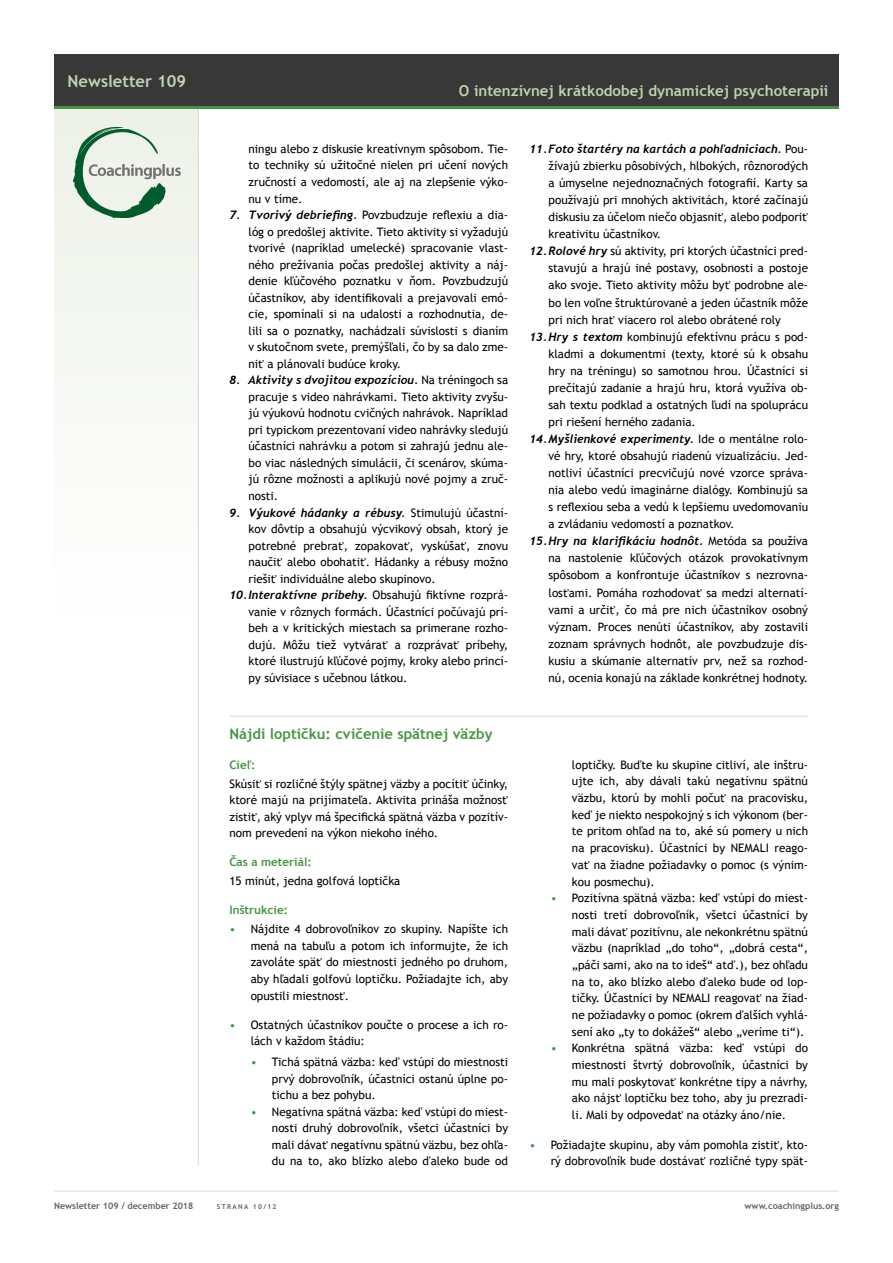
<style>
.page{position:relative;width:893px;height:1263px;background:#fff}
.page>*{position:absolute;margin:0;border:0;box-sizing:border-box;transform-origin:0 0}
.t1{font:700 16.5px "Trebuchet MS";color:#c0d2b0}
.t2{font:700 15px "Trebuchet MS";color:#c0d2b0}
.t3{font:700 14.7px "Trebuchet MS";color:#449542}
.t4{font:11.7px/16.5px "Trebuchet MS";color:#000;text-align:justify}
.t5{font:italic 700 11.7px "Trebuchet";color:#000}
.t6{font:700 11.7px "Trebuchet MS";color:#449542}
.t7{font:700 9px "Trebuchet MS";color:#636362}
.t8{font:700 6.75px "Trebuchet MS";letter-spacing:.2em;color:#636362}
.s1{font-family:"Trebuchet";font-weight:700;font-style:italic}
.s2{font-family:"Trebuchet MS";font-weight:400;font-style:normal}
.s3{color:#449542}
</style>
<div class="page">
<div style="left:54px;top:106px;width:145px;height:525px;background:#f7f9f5"></div>
<hr style="left:54px;top:1191px;width:785px;height:1px;background:#dadad9">
<hr style="left:198px;top:108px;width:1px;height:1057px;background:#dadad9">
<div style="left:54px;top:54px;width:785px;height:53px;background:#383838"></div>
<hr style="left:54px;top:106px;width:785px;height:3px;background:#449542">
<img style="left:74px;top:127px;width:106px;height:91px">
<hr style="left:229px;top:716px;width:579px;height:1px;background:#dadad9">
<h1 class="t1" style="left:68px;top:70px;width:120px">Newsletter 109</h1>
<p class="t2" style="left:459px;top:81px;width:371px">O intenzívnej krátkodobej dynamickej psychoterapii</p>
<p class="t4" style="left:249px;top:141px;width:261px">ningu alebo z diskusie kreatívnym spôsobom. Tie&shy;to techniky sú užitočné nielen pri učení nových zručností a vedomostí, ale aj na zlepšenie výko&shy;nu v tíme.</p>
<p class="t4" style="left:249px;top:207px;width:261px;text-indent:-19px"><span class="s1">7. Tvorivý debriefing.</span> Povzbudzuje reflexiu a dia&shy;lóg o predošlej aktivite. Tieto aktivity si vyžadujú tvorivé (napríklad umelecké) spracovanie vlast&shy;ného prežívania počas predošlej aktivity a náj&shy;denie kľúčového poznatku v ňom. Povzbudzujú účastníkov, aby identifikovali a prejavovali emó&shy;cie, spomínali si na udalosti a rozhodnutia, de&shy;lili sa o poznatky, nachádzali súvislosti s dianím v skutočnom svete, premýšľali, čo by sa dalo zme&shy;niť a plánovali budúce kroky.</p>
<p class="t5" style="left:229px;top:373px;width:280px">8. Aktivity s dvojitou expozíciou. <span class="s2">Na tréningoch sa</span></p>
<p class="t4" style="left:249px;top:389px;width:261px">pracuje s video nahrávkami. Tieto aktivity zvyšu&shy;jú výukovú hodnotu cvičných nahrávok. Napríklad pri typickom prezentovaní video nahrávky sledujú účastníci nahrávku a potom si zahrajú jednu ale&shy;bo viac následných simulácii, či scenárov, skúma&shy;jú rôzne možnosti a aplikujú nové pojmy a zruč&shy;nosti.</p>
<p class="t5" style="left:229px;top:505px;width:280px">9. Výukové hádanky a rébusy. <span class="s2">Stimulujú účastní-</span></p>
<p class="t4" style="left:249px;top:521px;width:261px">kov dôvtip a obsahujú výcvikový obsah, ktorý je potrebné prebrať, zopakovať, vyskúšať, znovu naučiť alebo obohatiť. Hádanky a rébusy možno riešiť individuálne alebo skupinovo.</p>
<p class="t5" style="left:229px;top:588px;width:280px">10.Interaktívne príbehy. <span class="s2">Obsahujú fiktívne rozprá-</span></p>
<p class="t4" style="left:249px;top:603px;width:261px">vanie v rôznych formách. Účastníci počúvajú prí&shy;beh a v kritických miestach sa primerane rozho&shy;dujú. Môžu tiež vytvárať a rozprávať príbehy, ktoré ilustrujú kľúčové pojmy, kroky alebo princí&shy;py súvisiace s učebnou látkou.</p>
<p class="t3" style="left:229px;top:725px;width:265px">Nájdi loptičku: cvičenie spätnej väzby</p>
<p class="t6" style="left:229px;top:757px;width:28px">Cieľ:</p>
<p class="t4" style="left:229px;top:775px;width:280px">Skúsiť si rozličné štýly spätnej väzby a pocítiť účinky, ktoré majú na prijímateľa. Aktivita prináša možnosť zistiť, aký vplyv má špecifická spätná väzba v pozitív&shy;nom prevedení na výkon niekoho iného.</p>
<p class="t6" style="left:229px;top:855px;width:84px">Čas a meteriál:</p>
<p class="t4" style="left:229px;top:873px;width:172px">15 minút, jedna golfová loptička</p>
<p class="t6" style="left:229px;top:903px;width:60px">Inštrukcie:</p>
<p class="t4" style="left:251px;top:921px;width:259px;text-indent:-21px"><span class="s3">•</span> Nájdite 4 dobrovoľníkov zo skupiny. Napíšte ich mená na tabuľu a potom ich informujte, že ich zavoláte späť do miestnosti jedného po druhom, aby hľadali golfovú loptičku. Požiadajte ich, aby opustili miestnosť.</p>
<p class="t4" style="left:251px;top:1016px;width:259px;text-indent:-21px"><span class="s3">•</span> Ostatných účastníkov poučte o procese a ich ro&shy;lách v každom štádiu:</p>
<p class="t4" style="left:272px;top:1054px;width:238px;text-indent:-21px"><span class="s3">•</span> Tichá spätná väzba: keď vstúpi do miestnosti prvý dobrovoľník, účastníci ostanú úplne po&shy;tichu a bez pohybu.</p>
<p class="t4" style="left:272px;top:1103px;width:238px;text-indent:-21px"><span class="s3">•</span> Negatívna spätná väzba: keď vstúpi do miest&shy;nosti druhý dobrovoľník, všetci účastníci by mali dávať negatívnu spätnú väzbu, bez ohľa&shy;du na to, ako blízko alebo ďaleko bude od</p>
<p class="t5" style="left:529px;top:142px;width:280px">11.Foto štartéry na kartách a pohľadniciach. <span class="s2">Pou-</span></p>
<p class="t4" style="left:549px;top:158px;width:261px">žívajú zbierku pôsobivých, hlbokých, rôznorodých</p>
<p class="t4" style="left:549px;top:175px;width:261px">a úmyselne nejednoznačných fotografií. Karty sa</p>
<p class="t4" style="left:549px;top:192px;width:261px">používajú pri mnohých aktivitách, ktoré začínajú</p>
<p class="t4" style="left:549px;top:209px;width:261px">diskusiu za účelom niečo objasniť, alebo podporiť</p>
<p class="t4" style="left:549px;top:226px;width:114px">kreativitu účastníkov.</p>
<p class="t4" style="left:529px;top:243px;width:280px"><span class="s1">12.Rolové hry</span> sú aktivity, pri ktorých účastníci pred-</p>
<p class="t4" style="left:549px;top:260px;width:261px">stavujú a hrajú iné postavy, osobnosti a postoje</p>
<p class="t4" style="left:549px;top:277px;width:261px">ako svoje. Tieto aktivity môžu byť podrobne ale-</p>
<p class="t4" style="left:549px;top:294px;width:261px">bo len voľne štruktúrované a jeden účastník môže</p>
<p class="t4" style="left:549px;top:311px;width:234px">pri nich hrať viacero rol alebo obrátené roly</p>
<p class="t4" style="left:529px;top:328px;width:280px"><span class="s1">13.Hry s textom</span> kombinujú efektívnu prácu s pod-</p>
<p class="t4" style="left:549px;top:345px;width:261px">kladmi a dokumentmi (texty, ktoré sú k obsahu</p>
<p class="t4" style="left:549px;top:362px;width:261px">hry na tréningu) so samotnou hrou. Účastníci si</p>
<p class="t4" style="left:549px;top:380px;width:261px">prečítajú zadanie a hrajú hru, ktorá využíva ob-</p>
<p class="t4" style="left:549px;top:397px;width:261px">sah textu podklad a ostatných ľudí na spoluprácu</p>
<p class="t4" style="left:549px;top:414px;width:149px">pri riešení herného zadania.</p>
<p class="t5" style="left:529px;top:432px;width:280px">14.Myšlienkové experimenty. <span class="s2">Ide o mentálne rolo-</span></p>
<p class="t4" style="left:549px;top:447px;width:261px;line-height:17.1px">vé hry, ktoré obsahujú riadenú vizualizáciu. Jed&shy;notliví účastníci precvičujú nové vzorce správa&shy;nia alebo vedú imaginárne dialógy. Kombinujú sa s reflexiou seba a vedú k lepšiemu uvedomovaniu a zvládaniu vedomostí a poznatkov.</p>
<p class="t5" style="left:529px;top:534px;width:280px">15.Hry na klarifikáciu hodnôt. <span class="s2">Metóda sa používa</span></p>
<p class="t4" style="left:549px;top:550px;width:261px;line-height:17.1px">na nastolenie kľúčových otázok provokatívnym spôsobom a konfrontuje účastníkov s nezrovna&shy;losťami. Pomáha rozhodovať sa medzi alternatí&shy;vami a určiť, čo má pre nich účastníkov osobný význam. Proces nenúti účastníkov, aby zostavili zoznam správnych hodnôt, ale povzbudzuje dis&shy;kusiu a skúmanie alternatív prv, než sa rozhod&shy;nú, ocenia konajú na základe konkrétnej hodnoty.</p>
<p class="t4" style="left:572px;top:756px;width:238px">loptičky. Buďte ku skupine citliví, ale inštru&shy;ujte ich, aby dávali takú negatívnu spätnú väzbu, ktorú by mohli počuť na pracovisku, keď je niekto nespokojný s ich výkonom (ber&shy;te pritom ohľad na to, aké sú pomery u nich na pracovisku). Účastníci by NEMALI reago&shy;vať na žiadne požiadavky o pomoc (s výnim&shy;kou posmechu).</p>
<p class="t4" style="left:572px;top:890px;width:238px;text-indent:-21px"><span class="s3">•</span> Pozitívna spätná väzba: keď vstúpi do miest&shy;nosti tretí dobrovoľník, všetci účastníci by mali dávať pozitívnu, ale nekonkrétnu spätnú väzbu (napríklad „do toho“, „dobrá cesta“, „páči sami, ako na to ideš“ atď.), bez ohľadu na to, ako blízko alebo ďaleko bude od lop&shy;tičky. Účastníci by NEMALI reagovať na žiad&shy;ne požiadavky o pomoc (okrem ďalších vyhlá&shy;sení ako „ty to dokážeš“ alebo „veríme ti“).</p>
<p class="t4" style="left:572px;top:1040px;width:238px;text-indent:-21px"><span class="s3">•</span> Konkrétna spätná väzba: keď vstúpi do miestnosti štvrtý dobrovoľník, účastníci by mu mali poskytovať konkrétne tipy a návrhy, ako nájsť loptičku bez toho, aby ju prezradi&shy;li. Mali by odpovedať na otázky áno/nie.</p>
<p class="t4" style="left:529px;top:1136px;width:280px;text-align:right"><span class="s3">•</span> Požiadajte skupinu, aby vám pomohla zistiť, kto&shy;rý dobrovoľník bude dostávať rozličné typy spät-</p>
<p class="t7" style="left:54px;top:1200px;width:141px">Newsletter 109 / december 2018</p>
<p class="t8" style="left:217px;top:1202px;width:61px">STRANA 10/12</p>
<p class="t7" style="left:745px;top:1200px;width:96px">www.coachingplus.org</p>
</div>
